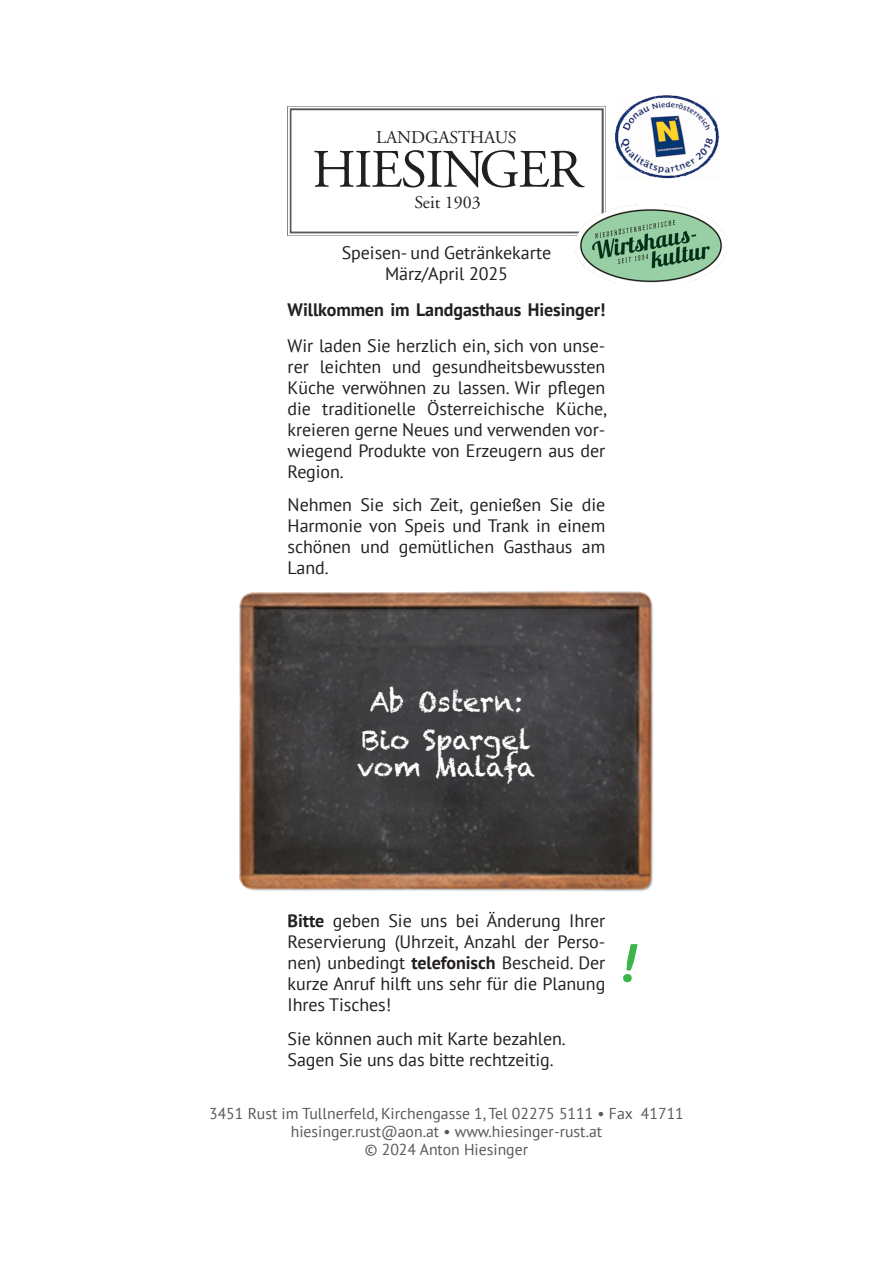
<style>
.page{position:relative;width:893px;height:1263px;background:#fff}
.page>*{position:absolute;margin:0;border:0;box-sizing:border-box;transform-origin:0 0}
.t1{font:54px "Adobe Garamond";letter-spacing:-.03em;color:#231f20}
.t2{font:italic 700 53.55px "PT Sans";color:#3db54a}
.t3{font:27px/37.5px "Chalkduster";letter-spacing:-.005em;color:#fff;text-align:center}
.t4{font:27px "Chalkduster";letter-spacing:-.025em;color:#fff}
.t5{font:18px/21px "PT Sans";letter-spacing:-.005em;color:#231f20;text-align:justify}
.t6{font:700 18px "PT Sans";letter-spacing:-.005em;color:#231f20}
.t7{font:18px "Adobe Garamond";letter-spacing:-.01em;color:#231f20}
.t8{font:15.75px/18px "PT Sans";color:#57585a;text-align:center}
.s1{font-weight:700}
</style>
<div class="page">
<img style="left:614px;top:96px;width:105px;height:83px">
<img style="left:287px;top:106px;width:318px;height:130px">
<img style="left:575px;top:205px;width:151px;height:77px">
<img style="left:240px;top:591px;width:413px;height:301px">
<p class="t7" style="left:376px;top:130px;width:142px">LANDGASTHAUS</p>
<h1 class="t1" style="left:312px;top:147px;width:272px">HIESINGER</h1>
<p class="t7" style="left:414px;top:194px;width:68px">Seit 1903</p>
<p class="t5" style="left:342px;top:244px;width:211px;text-align:center">Speisen- und Getränkekarte<br>März/April 2025</p>
<p class="t6" style="left:288px;top:302px;width:319px">Willkommen im Landgasthaus Hiesinger!</p>
<p class="t5" style="left:288px;top:337px;width:321px">Wir laden Sie herzlich ein, sich von unse&shy;rer leichten und gesundheitsbewussten Küche verwöhnen zu lassen. Wir pflegen die traditionelle Österreichische Küche, kreieren gerne Neues und verwenden vor&shy;wiegend Produkte von Erzeugern aus der Region.</p>
<p class="t5" style="left:288px;top:496px;width:319px">Nehmen Sie sich Zeit, genießen Sie die Harmonie von Speis und Trank in einem schönen und gemütlichen Gasthaus am Land.</p>
<h3 class="t3" style="left:362px;top:683px;width:171px">Ab Ostern:<br>Bio Spargel</h3>
<h3 class="t4" style="left:357px;top:749px;width:180px">vom Malafa</h3>
<p class="t5" style="left:288px;top:912px;width:319px"><span class="s1">Bitte</span> geben Sie uns bei Änderung Ihrer Reservierung (Uhrzeit, Anzahl der Perso&shy;nen) unbedingt <span class="s1">telefonisch</span> Bescheid. Der kurze Anruf hilft uns sehr für die Planung Ihres Tisches!</p>
<p class="t5" style="left:288px;top:1030px;width:280px">Sie können auch mit Karte bezahlen.<br>Sagen Sie uns das bitte rechtzeitig.</p>
<h2 class="t2" style="left:619px;top:941px;width:17px">!</h2>
<p class="t8" style="left:209px;top:1105px;width:476px">3451 Rust im Tullnerfeld, Kirchengasse 1, Tel 02275 5111 • Fax 41711 hiesinger.rust@aon.at • www.hiesinger-rust.at<br>© 2024 Anton Hiesinger</p>
</div>
